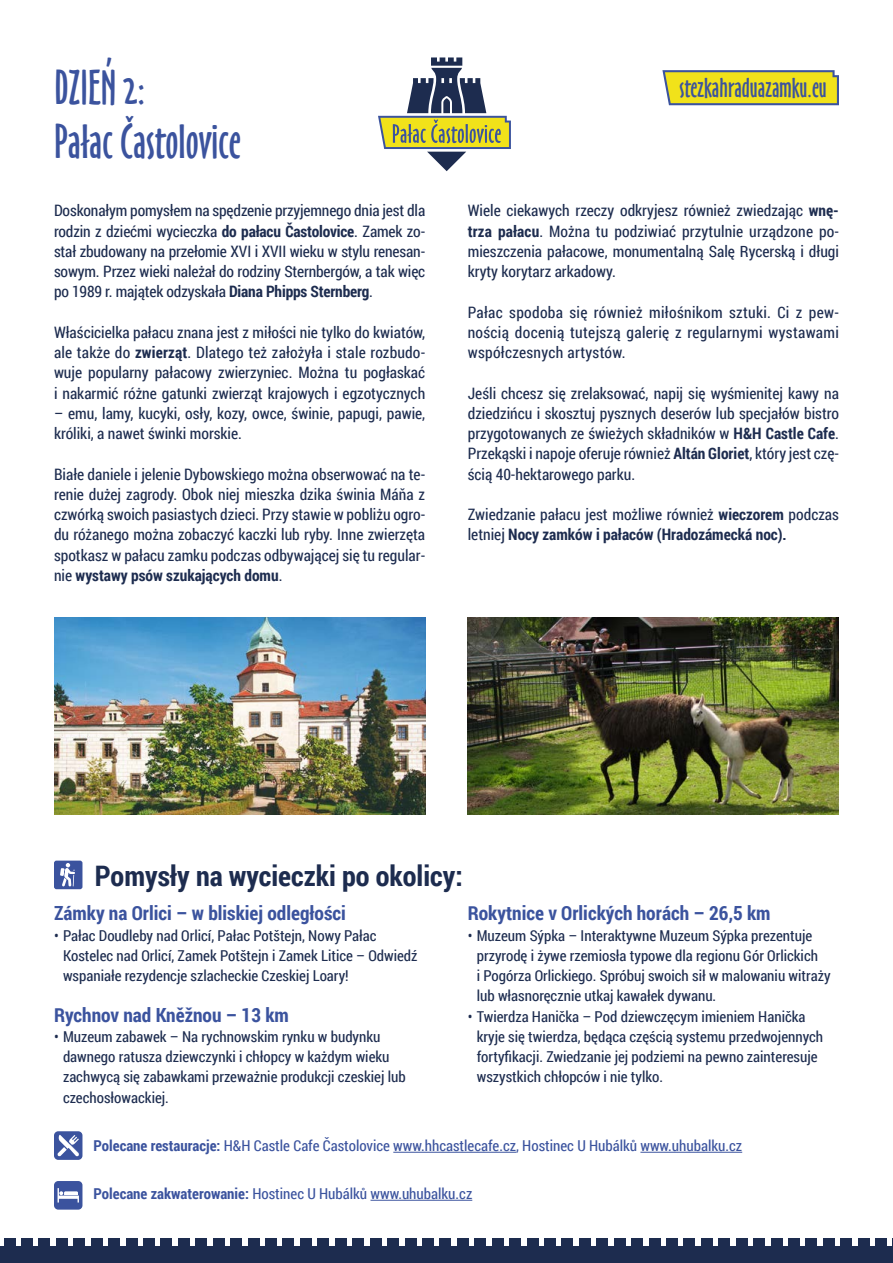
<style>
.page{position:relative;width:893px;height:1263px;background:#fff}
.page>*{position:absolute;margin:0;border:0;box-sizing:border-box;transform-origin:0 0}
.t1{font:45px/54px "Oz Handicraft BT";color:#3b539e}
.t2{font:700 28.2px "Roboto Condensed";color:#1d2c4f}
.t3{font:25.65px "Oz Handicraft BT";color:#3b539e}
.t4{font:700 19.5px "Roboto Condensed";color:#3b539e}
.t5{font:15.75px/20.2px "Roboto Condensed";color:#1d2c4f;text-align:justify}
.t6{font:15px/20.2px "Roboto Condensed";color:#1d2c4f}
.t7{font:15px "Roboto Condensed";color:#3b539e}
.s1{font-weight:700}
</style>
<div class="page">
<svg style="left:662px;top:70px;width:177px;height:35px"></svg>
<div style="left:875px;top:1238px;width:12px;height:9px;background:#1d2c4f"></div>
<div style="left:858px;top:1238px;width:12px;height:9px;background:#1d2c4f"></div>
<div style="left:840px;top:1238px;width:12px;height:9px;background:#1d2c4f"></div>
<div style="left:823px;top:1238px;width:12px;height:9px;background:#1d2c4f"></div>
<div style="left:806px;top:1238px;width:11px;height:9px;background:#1d2c4f"></div>
<div style="left:788px;top:1238px;width:12px;height:9px;background:#1d2c4f"></div>
<div style="left:771px;top:1238px;width:11px;height:9px;background:#1d2c4f"></div>
<div style="left:753px;top:1238px;width:12px;height:9px;background:#1d2c4f"></div>
<div style="left:736px;top:1238px;width:11px;height:9px;background:#1d2c4f"></div>
<div style="left:718px;top:1238px;width:12px;height:9px;background:#1d2c4f"></div>
<div style="left:701px;top:1238px;width:12px;height:9px;background:#1d2c4f"></div>
<div style="left:684px;top:1238px;width:11px;height:9px;background:#1d2c4f"></div>
<div style="left:666px;top:1238px;width:12px;height:9px;background:#1d2c4f"></div>
<div style="left:649px;top:1238px;width:11px;height:9px;background:#1d2c4f"></div>
<div style="left:631px;top:1238px;width:12px;height:9px;background:#1d2c4f"></div>
<div style="left:614px;top:1238px;width:11px;height:9px;background:#1d2c4f"></div>
<div style="left:596px;top:1238px;width:12px;height:9px;background:#1d2c4f"></div>
<div style="left:579px;top:1238px;width:12px;height:9px;background:#1d2c4f"></div>
<div style="left:562px;top:1238px;width:11px;height:9px;background:#1d2c4f"></div>
<div style="left:544px;top:1238px;width:12px;height:9px;background:#1d2c4f"></div>
<div style="left:527px;top:1238px;width:11px;height:9px;background:#1d2c4f"></div>
<div style="left:509px;top:1238px;width:12px;height:9px;background:#1d2c4f"></div>
<div style="left:492px;top:1238px;width:11px;height:9px;background:#1d2c4f"></div>
<div style="left:474px;top:1238px;width:12px;height:9px;background:#1d2c4f"></div>
<div style="left:457px;top:1238px;width:12px;height:9px;background:#1d2c4f"></div>
<div style="left:440px;top:1238px;width:11px;height:9px;background:#1d2c4f"></div>
<div style="left:422px;top:1238px;width:12px;height:9px;background:#1d2c4f"></div>
<div style="left:405px;top:1238px;width:11px;height:9px;background:#1d2c4f"></div>
<div style="left:387px;top:1238px;width:12px;height:9px;background:#1d2c4f"></div>
<div style="left:370px;top:1238px;width:11px;height:9px;background:#1d2c4f"></div>
<div style="left:352px;top:1238px;width:12px;height:9px;background:#1d2c4f"></div>
<div style="left:335px;top:1238px;width:12px;height:9px;background:#1d2c4f"></div>
<div style="left:318px;top:1238px;width:11px;height:9px;background:#1d2c4f"></div>
<div style="left:300px;top:1238px;width:12px;height:9px;background:#1d2c4f"></div>
<div style="left:283px;top:1238px;width:11px;height:9px;background:#1d2c4f"></div>
<div style="left:265px;top:1238px;width:12px;height:9px;background:#1d2c4f"></div>
<div style="left:248px;top:1238px;width:11px;height:9px;background:#1d2c4f"></div>
<div style="left:230px;top:1238px;width:12px;height:9px;background:#1d2c4f"></div>
<div style="left:213px;top:1238px;width:12px;height:9px;background:#1d2c4f"></div>
<div style="left:195px;top:1238px;width:12px;height:9px;background:#1d2c4f"></div>
<div style="left:178px;top:1238px;width:12px;height:9px;background:#1d2c4f"></div>
<div style="left:161px;top:1238px;width:11px;height:9px;background:#1d2c4f"></div>
<div style="left:143px;top:1238px;width:12px;height:9px;background:#1d2c4f"></div>
<div style="left:126px;top:1238px;width:11px;height:9px;background:#1d2c4f"></div>
<div style="left:108px;top:1238px;width:12px;height:9px;background:#1d2c4f"></div>
<div style="left:91px;top:1238px;width:12px;height:9px;background:#1d2c4f"></div>
<div style="left:73px;top:1238px;width:12px;height:9px;background:#1d2c4f"></div>
<div style="left:56px;top:1238px;width:12px;height:9px;background:#1d2c4f"></div>
<div style="left:39px;top:1238px;width:11px;height:9px;background:#1d2c4f"></div>
<div style="left:21px;top:1238px;width:12px;height:9px;background:#1d2c4f"></div>
<div style="left:4px;top:1238px;width:11px;height:9px;background:#1d2c4f"></div>
<div style="left:0;top:1246px;width:893px;height:17px;background:#1d2c4f"></div>
<svg style="left:378px;top:57px;width:133px;height:114px"></svg>
<hr style="left:393px;top:1152px;width:123px;height:1px;background:#3b539e">
<hr style="left:640px;top:1152px;width:102px;height:1px;background:#3b539e">
<hr style="left:370px;top:1200px;width:102px;height:1px;background:#3b539e">
<div style="left:54px;top:861px;width:28px;height:28px;background:#3b539e;border-radius:2px"></div>
<svg style="left:60px;top:863px;width:15px;height:23px"></svg>
<div style="left:54px;top:1131px;width:28px;height:29px;background:#3b539e;border-radius:4px"></div>
<svg style="left:57px;top:1135px;width:22px;height:21px"></svg>
<div style="left:54px;top:1181px;width:28px;height:28px;background:#3b539e;border-radius:4px"></div>
<svg style="left:58px;top:1188px;width:21px;height:14px"></svg>
<img style="left:54px;top:617px;width:371px;height:197px">
<img style="left:468px;top:617px;width:371px;height:197px">
<h1 class="t1" style="left:105px;top:50px;width:9px">’</h1>
<h1 class="t1" style="left:54px;top:61px;width:188px">DZIEN 2:<br>Pałac Častolovice</h1>
<p class="t5" style="left:54px;top:200px;width:373px">Doskonałym pomysłem na spędzenie przyjemnego dnia jest dla rodzin z dziećmi wycieczka <span class="s1">do pałacu Častolovice</span>. Zamek zo&shy;stał zbudowany na przełomie XVI i XVII wieku w stylu renesan&shy;sowym. Przez wieki należał do rodziny Sternbergów, a tak więc po 1989 r. majątek odzyskała <span class="s1">Diana Phipps Sternberg</span>.</p>
<p class="t5" style="left:54px;top:322px;width:373px">Właścicielka pałacu znana jest z miłości nie tylko do kwiatów, ale także do <span class="s1">zwierząt</span>. Dlatego też założyła i stale rozbudo&shy;wuje popularny pałacowy zwierzyniec. Można tu pogłaskać i nakarmić różne gatunki zwierząt krajowych i egzotycznych</p>
<p class="t5" style="left:54px;top:403px;width:373px">– emu, lamy, kucyki, osły, kozy, owce, świnie, papugi, pawie, króliki, a nawet świnki morskie.</p>
<p class="t5" style="left:54px;top:463px;width:373px">Białe daniele i jelenie Dybowskiego można obserwować na te&shy;renie dużej zagrody. Obok niej mieszka dzika świnia Máňa z czwórką swoich pasiastych dzieci. Przy stawie w pobliżu ogro&shy;du różanego można zobaczyć kaczki lub ryby. Inne zwierzęta spotkasz w pałacu zamku podczas odbywającej się tu regular&shy;nie <span class="s1">wystawy psów szukających domu</span>.</p>
<h3 class="t3" style="left:680px;top:73px;width:149px">stezkahraduazamku.eu</h3>
<p class="t5" style="left:468px;top:200px;width:373px">Wiele ciekawych rzeczy odkryjesz również zwiedzając <span class="s1">wnę&shy;trza pałacu</span>. Można tu podziwiać przytulnie urządzone po&shy;mieszczenia pałacowe, monumentalną Salę Rycerską i długi kryty korytarz arkadowy.</p>
<p class="t5" style="left:468px;top:301px;width:373px">Pałac spodoba się również miłośnikom sztuki. Ci z pew&shy;nością docenią tutejszą galerię z regularnymi wystawami współczesnych artystów.</p>
<p class="t5" style="left:468px;top:382px;width:373px">Jeśli chcesz się zrelaksować, napij się wyśmienitej kawy na dziedzińcu i skosztuj pysznych deserów lub specjałów bistro przygotowanych ze świeżych składników w <span class="s1">H&amp;H Castle Cafe</span>.<br>Przekąski i napoje oferuje również <span class="s1">Altán Gloriet</span>, który jest czę&shy;ścią 40-hektarowego parku.</p>
<p class="t5" style="left:468px;top:504px;width:373px">Zwiedzanie pałacu jest możliwe również <span class="s1">wieczorem</span> podczas letniej <span class="s1">Nocy zamków i pałaców (Hradozámecká noc).</span></p>
<h2 class="t2" style="left:95px;top:856px;width:369px">Pomysły na wycieczki po okolicy:</h2>
<p class="t4" style="left:54px;top:899px;width:293px">Zámky na Orlici – w bliskiej odległości</p>
<p class="t6" style="left:63px;top:924px;width:356px;text-indent:-9px">• Pałac Doudleby nad Orlicí, Pałac Potštejn, Nowy Pałac<br>Kostelec nad Orlicí, Zamek Potštejn i Zamek Litice – Odwiedź wspaniałe rezydencje szlacheckie Czeskiej Loary!</p>
<p class="t4" style="left:54px;top:1001px;width:236px">Rychnov nad Kněžnou – 13 km</p>
<p class="t6" style="left:63px;top:1026px;width:344px;text-indent:-9px">• Muzeum zabawek – Na rychnowskim rynku w budynku dawnego ratusza dziewczynki i chłopcy w każdym wieku zachwycą się zabawkami przeważnie produkcji czeskiej lub czechosłowackiej.</p>
<p class="t4" style="left:468px;top:899px;width:304px">Rokytnice v Orlických horách – 26,5 km</p>
<p class="t6" style="left:477px;top:924px;width:355px;text-indent:-9px">• Muzeum Sýpka – Interaktywne Muzeum Sýpka prezentuje przyrodę i żywe rzemiosła typowe dla regionu Gór Orlickich<br>i Pogórza Orlickiego. Spróbuj swoich sił w malowaniu witraży lub własnoręcznie utkaj kawałek dywanu.</p>
<p class="t6" style="left:477px;top:1005px;width:348px;text-indent:-9px">• Twierdza Hanička – Pod dziewczęcym imieniem Hanička kryje się twierdza, będąca częścią systemu przedwojennych fortyfikacji. Zwiedzanie jej podziemi na pewno zainteresuje wszystkich chłopców i nie tylko.</p>
<p class="t7" style="left:94px;top:1135px;width:650px"><span class="s1">Polecane restauracje:</span> H&amp;H Castle Cafe Častolovice www.hhcastlecafe.cz, Hostinec U Hubálků www.uhubalku.cz</p>
<p class="t7" style="left:94px;top:1183px;width:380px"><span class="s1">Polecane zakwaterowanie:</span> Hostinec U Hubálků www.uhubalku.cz</p>
</div>
